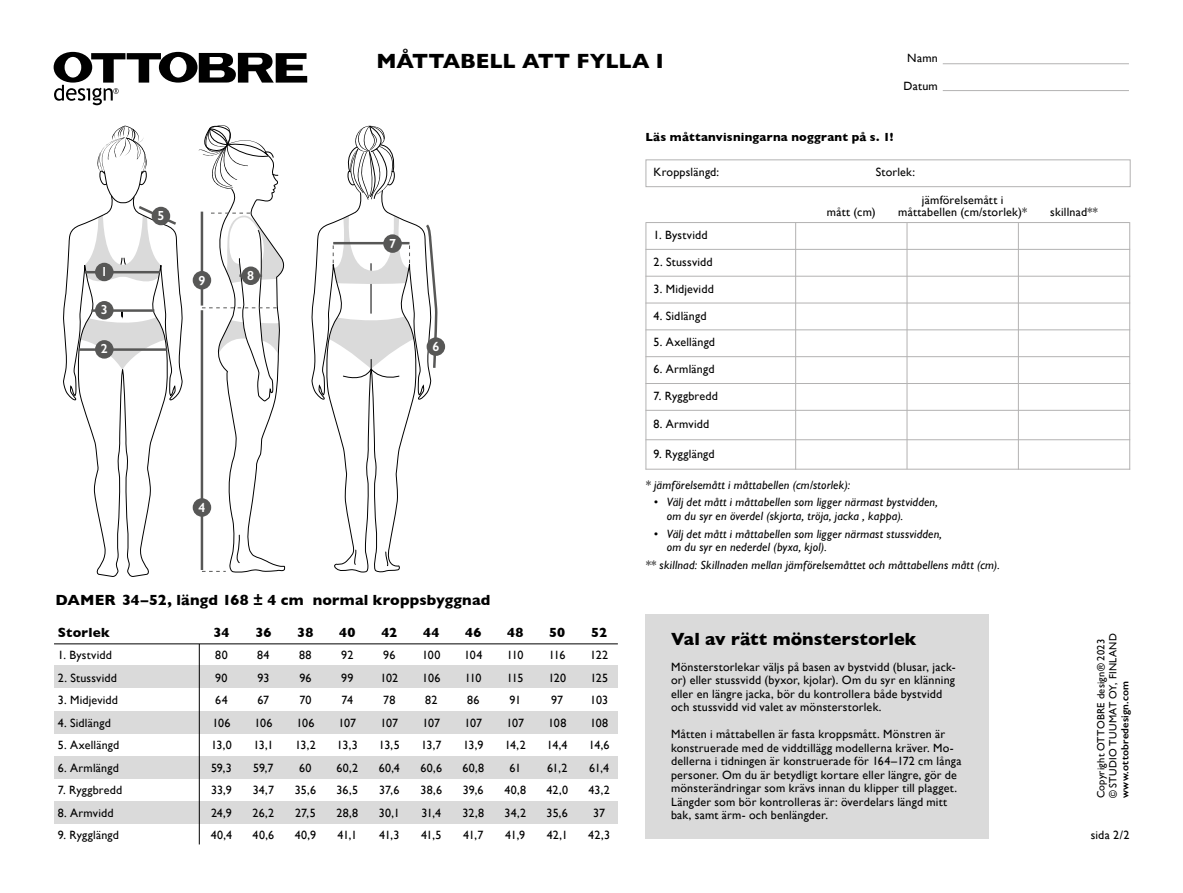
<style>
.page{position:relative;width:1183px;height:893px;background:#fff}
.page>*{position:absolute;margin:0;border:0;box-sizing:border-box;transform-origin:0 0}
.t1{font:700 21px "Gill Sans";letter-spacing:-.005em;color:#000}
.t2{font:700 18px "Gill Sans";letter-spacing:.005em;color:#000}
.t3{font:700 15px "Gill Sans";letter-spacing:.01em;color:#000}
.t4{font:700 13.5px "Gill Sans";letter-spacing:.015em;color:#000}
.t5{font:600 13.2px "Gill Sans";color:#fff}
.t6{font:12px/22.5px "Gill Sans";letter-spacing:.02em;color:#000;text-align:center}
.t7{font:italic 12px/13.5px "Gill Sans";letter-spacing:.015em;color:#000}
.t8{font:12px/22.5px "Gill Sans";letter-spacing:-.01em;color:#000;text-align:center}
.t9{font:700 12px "Gill Sans";letter-spacing:.02em;color:#000}
.t10{font:12px/22.5px "Gill Sans";color:#000;text-align:center}
.t11{font:12px/22.5px "Gill Sans";letter-spacing:-.03em;color:#000;text-align:center}
.t12{font:10.5px/12px "Gill Sans";letter-spacing:.025em;color:#000}
.t13{font:600 10.5px "Gill Sans";letter-spacing:.02em;color:#000}
</style>
<div class="page">
<svg style="left:63px;top:223px;width:120px;height:354px"></svg>
<svg style="left:80px;top:311px;width:85px;height:59px"></svg>
<svg style="left:311px;top:200px;width:121px;height:373px"></svg>
<svg style="left:354px;top:550px;width:2px;height:15px"></svg>
<svg style="left:385px;top:552px;width:3px;height:21px"></svg>
<hr style="left:79px;top:348px;width:88px;height:3px;background:#575756">
<div style="left:95px;top:340px;width:18px;height:19px;background:#575756;border-radius:50%"></div>
<hr style="left:91px;top:309px;width:63px;height:3px;background:#575756">
<div style="left:95px;top:301px;width:18px;height:18px;background:#575756;border-radius:50%"></div>
<svg style="left:423px;top:222px;width:15px;height:148px"></svg>
<div style="left:426px;top:337px;width:19px;height:19px;background:#575756;border-radius:50%"></div>
<svg style="left:198px;top:125px;width:88px;height:448px"></svg>
<div style="left:193px;top:271px;width:18px;height:18px;background:#575756;border-radius:50%"></div>
<div style="left:193px;top:498px;width:18px;height:19px;background:#575756;border-radius:50%"></div>
<hr style="left:239px;top:274px;width:23px;height:3px;background:#575756">
<div style="left:241px;top:266px;width:19px;height:19px;background:#575756;border-radius:50%"></div>
<svg style="left:333px;top:215px;width:77px;height:70px"></svg>
<svg style="left:84px;top:126px;width:95px;height:160px"></svg>
<svg style="left:347px;top:125px;width:48px;height:75px"></svg>
<hr style="left:942px;top:63px;width:186px;height:1px;background:#b3b2b2">
<hr style="left:942px;top:90px;width:186px;height:1px;background:#b3b2b2">
<div style="left:645px;top:615px;width:343px;height:224px;background:#dadada"></div>
<svg style="left:54px;top:52px;width:253px;height:53px"></svg>
<div style="left:54px;top:801px;width:563px;height:23px;background:#dadada"></div>
<div style="left:54px;top:756px;width:563px;height:22px;background:#dadada"></div>
<div style="left:54px;top:711px;width:563px;height:22px;background:#dadada"></div>
<div style="left:54px;top:666px;width:563px;height:22px;background:#dadada"></div>
<hr style="left:54px;top:643px;width:563px;height:1px;background:#000">
<hr style="left:199px;top:644px;width:1px;height:200px;background:#000">
<hr style="left:1128px;top:222px;width:1px;height:248px;background:#b3b2b2">
<hr style="left:645px;top:222px;width:484px;height:1px;background:#b3b2b2">
<hr style="left:645px;top:249px;width:484px;height:1px;background:#b3b2b2">
<hr style="left:645px;top:276px;width:484px;height:1px;background:#b3b2b2">
<hr style="left:645px;top:303px;width:484px;height:1px;background:#b3b2b2">
<hr style="left:645px;top:329px;width:484px;height:1px;background:#b3b2b2">
<hr style="left:645px;top:356px;width:484px;height:1px;background:#b3b2b2">
<hr style="left:645px;top:383px;width:484px;height:1px;background:#b3b2b2">
<hr style="left:645px;top:410px;width:484px;height:1px;background:#b3b2b2">
<hr style="left:645px;top:439px;width:484px;height:1px;background:#b3b2b2">
<hr style="left:645px;top:469px;width:484px;height:1px;background:#b3b2b2">
<hr style="left:795px;top:223px;width:1px;height:247px;background:#b3b2b2">
<hr style="left:906px;top:223px;width:1px;height:246px;background:#b3b2b2">
<hr style="left:1017px;top:223px;width:1px;height:247px;background:#b3b2b2">
<hr style="left:645px;top:223px;width:1px;height:246px;background:#b3b2b2">
<div style="left:645px;top:159px;width:485px;height:28px;border:1px solid #b3b2b2"></div>
<h1 class="t1" style="left:376px;top:45px;width:288px">MÅTTABELL ATT FYLLA I</h1>
<p class="t6" style="left:907px;top:47px;width:32px">Namn</p>
<p class="t6" style="left:903px;top:75px;width:36px">Datum</p>
<p class="t9" style="left:645px;top:128px;width:249px">Läs måttanvisningarna noggrant på s. 1!</p>
<p class="t5" style="left:101px;top:264px;width:8px">1</p>
<p class="t5" style="left:101px;top:302px;width:8px">3</p>
<p class="t5" style="left:101px;top:341px;width:8px">2</p>
<p class="t5" style="left:157px;top:208px;width:8px">5</p>
<p class="t5" style="left:198px;top:272px;width:8px">9</p>
<p class="t5" style="left:247px;top:268px;width:8px">8</p>
<p class="t5" style="left:389px;top:236px;width:8px">7</p>
<p class="t5" style="left:432px;top:338px;width:8px">6</p>
<p class="t5" style="left:198px;top:499px;width:8px">4</p>
<p class="t3" style="left:56px;top:588px;width:436px">DAMER 34–52, längd 168 ± 4 cm normal kroppsbyggnad</p>
<p class="t4" style="left:213px;top:621px;width:18px">34</p>
<p class="t6" style="left:211px;top:644px;width:23px">80<br>90<br>64<br>106<br>13,0<br>59,3<br>33,9<br>24,9<br>40,4</p>
<p class="t4" style="left:255px;top:621px;width:18px">36</p>
<p class="t6" style="left:252px;top:644px;width:23px">84<br>93<br>67<br>106<br>13,1<br>59,7<br>34,7<br>26,2<br>40,6</p>
<p class="t4" style="left:465px;top:621px;width:18px">46</p>
<p class="t8" style="left:462px;top:644px;width:23px">104<br>110<br>86<br>107<br>13,9<br>60,8<br>39,6<br>32,8<br>41,7</p>
<p class="t4" style="left:58px;top:621px;width:53px">Storlek</p>
<p class="t6" style="left:58px;top:644px;width:56px">1. Bystvidd</p>
<p class="t6" style="left:58px;top:666px;width:61px">2. Stussvidd</p>
<p class="t6" style="left:58px;top:689px;width:62px">3. Midjevidd</p>
<p class="t6" style="left:58px;top:711px;width:54px">4. Sidlängd</p>
<p class="t6" style="left:58px;top:734px;width:63px">5. Axellängd</p>
<p class="t6" style="left:58px;top:756px;width:62px">6. Armlängd</p>
<p class="t6" style="left:58px;top:779px;width:66px">7. Ryggbredd</p>
<p class="t6" style="left:58px;top:801px;width:57px">8. Armvidd</p>
<p class="t6" style="left:58px;top:824px;width:63px">9. Rygglängd</p>
<p class="t4" style="left:297px;top:621px;width:18px">38</p>
<p class="t6" style="left:295px;top:644px;width:23px">88<br>96<br>70<br>106<br>13,2<br>60<br>35,6<br>27,5<br>40,9</p>
<p class="t4" style="left:339px;top:621px;width:18px">40</p>
<p class="t6" style="left:336px;top:644px;width:23px">92<br>99<br>74<br>107<br>13,3<br>60,2<br>36,5<br>28,8<br>41,1</p>
<p class="t4" style="left:381px;top:621px;width:17px">42</p>
<p class="t10" style="left:378px;top:644px;width:23px">96<br>102<br>78<br>107<br>13,5<br>60,4<br>37,6<br>30,1<br>41,3</p>
<p class="t4" style="left:423px;top:621px;width:18px">44</p>
<p class="t8" style="left:420px;top:644px;width:23px">100<br>106<br>82<br>107<br>13,7<br>60,6<br>38,6<br>31,4<br>41,5</p>
<p class="t4" style="left:507px;top:621px;width:18px">48</p>
<p class="t11" style="left:504px;top:644px;width:23px">110<br>115<br>91<br>107<br>14,2<br>61<br>40,8<br>34,2<br>41,9</p>
<p class="t4" style="left:549px;top:621px;width:18px">50</p>
<p class="t8" style="left:546px;top:644px;width:23px">116<br>120<br>97<br>108<br>14,4<br>61,2<br>42,0<br>35,6<br>42,1</p>
<p class="t4" style="left:591px;top:621px;width:17px">52</p>
<p class="t8" style="left:588px;top:644px;width:23px">122<br>125<br>103<br>108<br>14,6<br>61,4<br>43,2<br>37<br>42,3</p>
<p class="t6" style="left:653px;top:161px;width:67px">Kroppslängd:</p>
<p class="t6" style="left:875px;top:161px;width:41px">Storlek:</p>
<p class="t6" style="left:653px;top:224px;width:56px">1. Bystvidd</p>
<p class="t6" style="left:653px;top:251px;width:61px">2. Stussvidd</p>
<p class="t6" style="left:653px;top:277px;width:62px">3. Midjevidd</p>
<p class="t6" style="left:653px;top:304px;width:54px">4. Sidlängd</p>
<p class="t6" style="left:653px;top:331px;width:63px">5. Axellängd</p>
<p class="t6" style="left:653px;top:358px;width:62px">6. Armlängd</p>
<p class="t6" style="left:653px;top:385px;width:66px">7. Ryggbredd</p>
<p class="t6" style="left:653px;top:413px;width:57px">8. Armvidd</p>
<p class="t6" style="left:653px;top:442px;width:63px">9. Rygglängd</p>
<p class="t6" style="left:826px;top:201px;width:50px">mått (cm)</p>
<p class="t6" style="left:898px;top:194px;width:130px;line-height:12px">jämförelsemått i måttabellen (cm/storlek)*</p>
<p class="t7" style="left:645px;top:478px;width:206px">* jämförelsemått i måttabellen (cm/storlek):</p>
<p class="t7" style="left:666px;top:495px;width:272px;text-indent:-13px">• Välj det mått i måttabellen som ligger närmast bystvidden, om du syr en överdel (skjorta, tröja, jacka , kappa).</p>
<p class="t7" style="left:666px;top:527px;width:277px;text-indent:-13px">• Välj det mått i måttabellen som ligger närmast stussvidden, om du syr en nederdel (byxa, kjol).</p>
<p class="t7" style="left:645px;top:558px;width:356px">** skillnad: Skillnaden mellan jämförelsemåttet och måttabellens mått (cm).</p>
<h2 class="t2" style="left:670px;top:624px;width:247px">Val av rätt mönsterstorlek</h2>
<p class="t6" style="left:670px;top:660px;width:286px;line-height:13.5px;text-align:left">Mönsterstorlekar väljs på basen av bystvidd (blusar, jack&shy;or) eller stussvidd (byxor, kjolar). Om du syr en klänning eller en längre jacka, bör du kontrollera både bystvidd och stussvidd vid valet av mönsterstorlek.</p>
<p class="t6" style="left:670px;top:727px;width:292px;line-height:13.5px;text-align:left">Måtten i måttabellen är fasta kroppsmått. Mönstren är konstruerade med de viddtillägg modellerna kräver. Mo&shy;dellerna i tidningen är konstruerade för 164–172 cm långa personer. Om du är betydligt kortare eller längre, gör de mönsterändringar som krävs innan du klipper till plagget.<br>Längder som bör kontrolleras är: överdelars längd mitt bak, samt ärm- och benlängder.</p>
<p class="t6" style="left:1049px;top:201px;width:49px">skillnad**</p>
<p class="t12" style="left:1094px;top:798px;width:167px;rotate:-90deg">Copyright OTTOBRE design® 2023 © STUDIO TUUMAT OY, FINLAND</p>
<p class="t13" style="left:1118px;top:798px;width:119px;rotate:-90deg">www.ottobredesign.com</p>
<p class="t6" style="left:1090px;top:823px;width:40px">sida 2/2</p>
</div>
